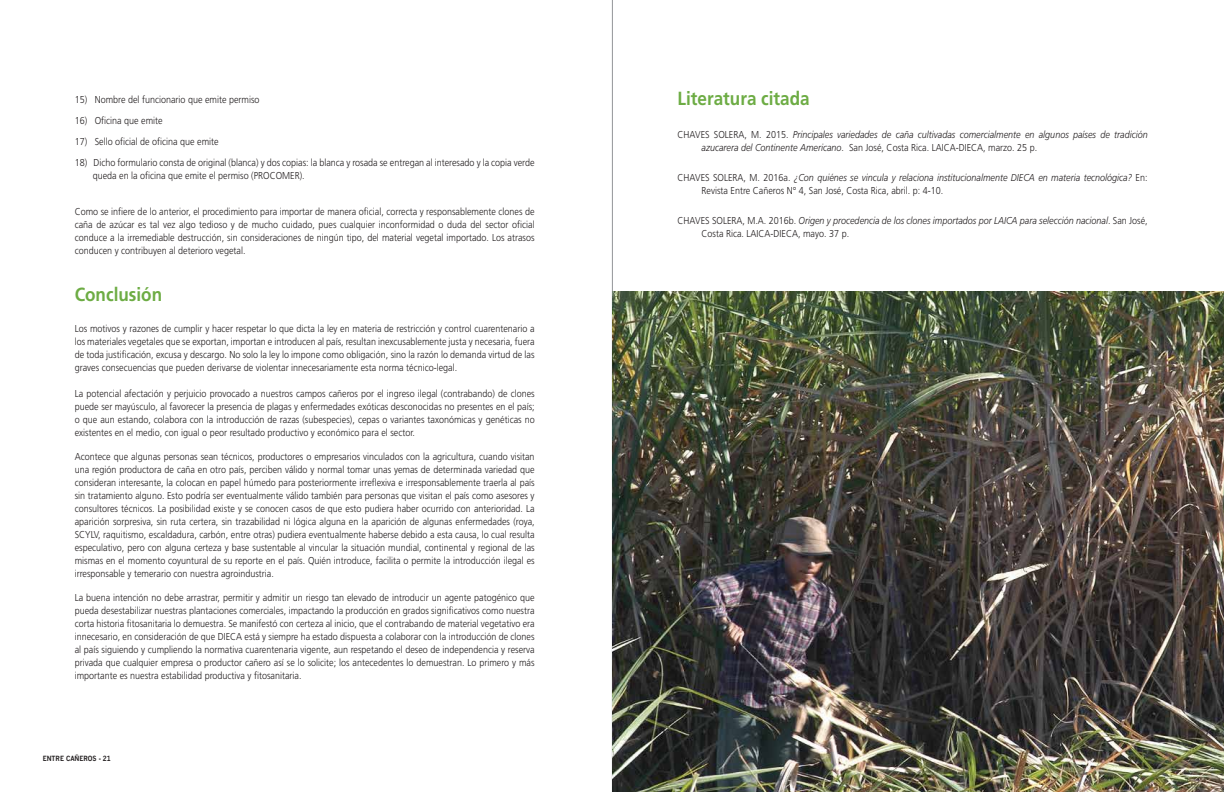
<style>
.page{position:relative;width:1224px;height:792px;background:#fff}
.page>*{position:absolute;margin:0;border:0;box-sizing:border-box;transform-origin:0 0}
.t1{font:700 19px "Frutiger";color:#6dac44;scale:.9 1}
.t2{font:300 10px/13px "Frutiger";color:#231f20;text-align:justify;scale:.9 1}
.t3{font:italic 300 10px/13px "Frutiger";color:#231f20;scale:.9 1}
.t4{font:700 7px "News Gothic";color:#231f20;scale:.9 1}
.s1{font-style:normal}
.s2{font-style:italic}
</style>
<div class="page">
<hr style="left:612px;top:0;width:1px;height:792px;background:#939598">
<img style="left:612px;top:291px;width:612px;height:501px">
<p class="t2" style="left:75px;top:93px;width:207px">15) Nombre del funcionario que emite permiso</p>
<p class="t2" style="left:75px;top:114px;width:99px">16) Oficina que emite</p>
<p class="t2" style="left:75px;top:135px;width:162px">17) Sello oficial de oficina que emite</p>
<p class="t2" style="left:93px;top:156px;width:492px;text-indent:-18px">18) Dicho formulario consta de original (blanca) y dos copias: la blanca y rosada se entregan al interesado y la copia verde queda en la oficina que emite el permiso (PROCOMER).</p>
<p class="t2" style="left:75px;top:205px;width:513px">Como se infiere de lo anterior, el procedimiento para importar de manera oficial, correcta y responsablemente clones de caña de azúcar es tal vez algo tedioso y de mucho cuidado, pues cualquier inconformidad o duda del sector oficial conduce a la irremediable destrucción, sin consideraciones de ningún tipo, del material vegetal importado. Los atrasos conducen y contribuyen al deterioro vegetal.</p>
<h1 class="t1" style="left:75px;top:283px;width:99px">Conclusión</h1>
<p class="t2" style="left:75px;top:322px;width:513px">Los motivos y razones de cumplir y hacer respetar lo que dicta la ley en materia de restricción y control cuarentenario a los materiales vegetales que se exportan, importan e introducen al país, resultan inexcusablemente justa y necesaria, fuera de toda justificación, excusa y descargo. No solo la ley lo impone como obligación, sino la razón lo demanda virtud de las graves consecuencias que pueden derivarse de violentar innecesariamente esta norma técnico-legal.</p>
<p class="t2" style="left:75px;top:387px;width:513px">La potencial afectación y perjuicio provocado a nuestros campos cañeros por el ingreso ilegal (contrabando) de clones puede ser mayúsculo, al favorecer la presencia de plagas y enfermedades exóticas desconocidas no presentes en el país; o que aun estando, colabora con la introducción de razas (subespecies), cepas o variantes taxonómicas y genéticas no existentes en el medio, con igual o peor resultado productivo y económico para el sector.</p>
<p class="t2" style="left:75px;top:450px;width:513px">Acontece que algunas personas sean técnicos, productores o empresarios vinculados con la agricultura, cuando visitan una región productora de caña en otro país, perciben válido y normal tomar unas yemas de determinada variedad que consideran interesante, la colocan en papel húmedo para posteriormente irreflexiva e irresponsablemente traerla al país sin tratamiento alguno. Esto podría ser eventualmente válido también para personas que visitan el país como asesores y consultores técnicos. La posibilidad existe y se conocen casos de que esto pudiera haber ocurrido con anterioridad. La aparición sorpresiva, sin ruta certera, sin trazabilidad ni lógica alguna en la aparición de algunas enfermedades (roya, SCYLV, raquitismo, escaldadura, carbón, entre otras) pudiera eventualmente haberse debido a esta causa, lo cual resulta especulativo, pero con alguna certeza y base sustentable al vincular la situación mundial, continental y regional de las mismas en el momento coyuntural de su reporte en el país. Quién introduce, facilita o permite la introducción ilegal es irresponsable y temerario con nuestra agroindustria.</p>
<p class="t2" style="left:75px;top:591px;width:513px">La buena intención no debe arrastrar, permitir y admitir un riesgo tan elevado de introducir un agente patogénico que pueda desestabilizar nuestras plantaciones comerciales, impactando la producción en grados significativos como nuestra corta historia fitosanitaria lo demuestra. Se manifestó con certeza al inicio, que el contrabando de material vegetativo era innecesario, en consideración de que DIECA está y siempre ha estado dispuesta a colaborar con la introducción de clones al país siguiendo y cumpliendo la normativa cuarentenaria vigente, aun respetando el deseo de independencia y reserva privada que cualquier empresa o productor cañero así se lo solicite; los antecedentes lo demuestran. Lo primero y más importante es nuestra estabilidad productiva y fitosanitaria.</p>
<p class="t4" style="left:43px;top:754px;width:77px">ENTRE CAÑEROS - 21</p>
<h1 class="t1" style="left:678px;top:87px;width:148px">Literatura citada</h1>
<p class="t3" style="left:702px;top:128px;width:497px;text-indent:-24px"><span class="s1">CHAVES SOLERA, M. 2015.</span> Principales variedades de caña cultivadas comercialmente en algunos países de tradición azucarera del Continente Americano<span class="s1">. San José, Costa Rica. LAICA-DIECA, marzo. 25 p.</span></p>
<p class="t2" style="left:702px;top:171px;width:497px;text-indent:-24px">CHAVES SOLERA, M. 2016a. <span class="s2">¿Con quiénes se vincula y relaciona institucionalmente DIECA en materia tecnológica?</span> En:<br>Revista Entre Cañeros N° 4, San José, Costa Rica, abril. p: 4-10.</p>
<p class="t3" style="left:702px;top:214px;width:497px;text-indent:-24px"><span class="s1">CHAVES SOLERA, M.A. 2016b.</span> Origen y procedencia de los clones importados por LAICA para selección nacional<span class="s1">. San José,<br>Costa Rica. LAICA-DIECA, mayo. 37 p.</span></p>
</div>
